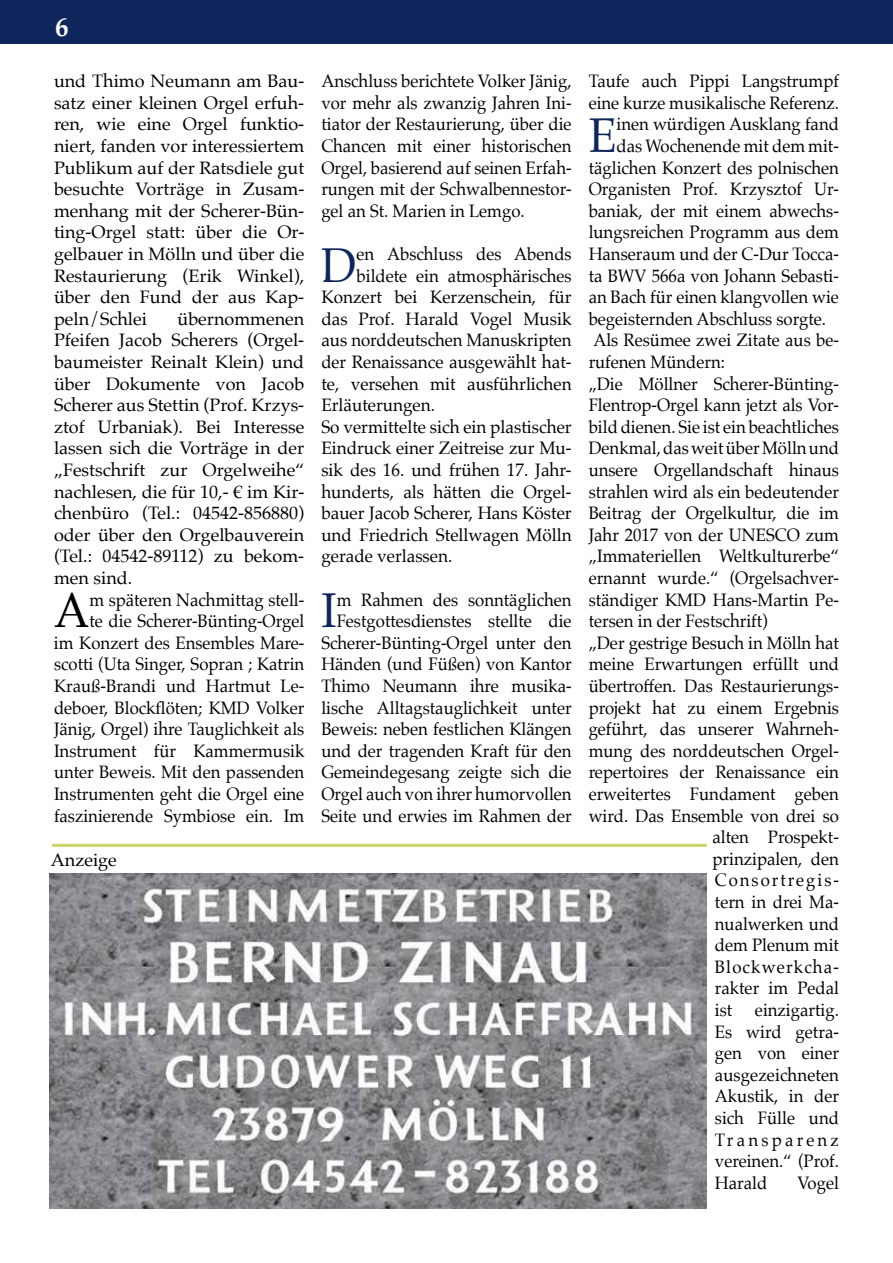
<style>
.page{position:relative;width:893px;height:1263px;background:#fff}
.page>*{position:absolute;margin:0;border:0;box-sizing:border-box;transform-origin:0 0}
.t1{font:48.9px "Palatino";color:#0f265c;scale:.93 1}
.t2{font:48.9px "Palatino";color:#000;scale:.93 1}
.t3{font:700 27px "Palatino";color:#fff}
.t4{font:18px/21.6px "Palatino";color:#000;text-align:right;scale:.93 1}
.t5{font:18px/21.6px "Palatino";color:#000;text-align:justify}
.t6{font:18px "Palatino";color:#000;scale:.95 1}
.t7{font:18px "Palatino";letter-spacing:.12em;color:#000;scale:.93 1}
.t8{font:18px "Palatino";letter-spacing:.07em;color:#000;scale:.93 1}
</style>
<div class="page">
<div style="left:0;top:0;width:893px;height:44px;background:#0f265c"></div>
<img style="left:50px;top:873px;width:656px;height:335px">
<hr style="left:52px;top:844px;width:655px;height:3px;background:#cad467">
<h2 class="t3" style="left:55px;top:4px;width:15px">6</h2>
<p class="t5" style="left:54px;top:70px;width:252px">und Thimo Neumann am Bau&shy;satz einer kleinen Orgel erfuh&shy;ren, wie eine Orgel funktio&shy;niert, fanden vor interessiertem Publikum auf der Ratsdiele gut besuchte Vorträge in Zusam&shy;menhang mit der Scherer-Bün&shy;ting-Orgel statt: über die Or&shy;gelbauer in Mölln und über die Restaurierung (Erik Winkel), über den Fund der aus Kap&shy;peln/Schlei</p>
<p class="t5" style="left:54px;top:308px;width:252px;text-indent:123px">übernommenen Pfeifen Jacob Scherers (Orgel&shy;baumeister Reinalt Klein) und über Dokumente von Jacob Scherer aus Stettin (Prof. Krzys&shy;ztof Urbaniak). Bei Interesse lassen sich die Vorträge in der „Festschrift zur Orgelweihe“ nachlesen, die für 10,- € im Kir&shy;chenbüro (Tel.: 04542-856880) oder über den Orgelbauverein (Tel.: 04542-89112) zu bekom&shy;men sind.</p>
<h1 class="t2" style="left:54px;top:570px;width:40px">A</h1>
<p class="t4" style="left:54px;top:588px;width:271px">m späteren Nachmittag stell-<br>te die Scherer-Bünting-Orgel<br>im Konzert des Ensembles Mare&shy;scotti (Uta Singer, Sopran ; Katrin<br>Krauß-Brandi und Hartmut Le&shy;deboer, Blockflöten; KMD Volker<br>Jänig, Orgel) ihre Tauglichkeit als<br>Instrument für Kammermusik unter Beweis. Mit den passenden<br>Instrumenten geht die Orgel eine faszinierende Symbiose ein. Im</p>
<p class="t5" style="left:51px;top:849px;width:67px">Anzeige</p>
<p class="t4" style="left:321px;top:70px;width:271px;text-align:justify">Anschluss berichtete Volker Jänig, vor mehr als zwanzig Jahren Ini&shy;tiator der Restaurierung, über die Chancen mit einer historischen Orgel, basierend auf seinen Erfah&shy;rungen mit der Schwalbennestor&shy;gel an St. Marien in Lemgo.</p>
<h1 class="t1" style="left:321px;top:224px;width:39px">D</h1>
<p class="t4" style="left:357px;top:243px;width:233px">en Abschluss des Abends</p>
<p class="t4" style="left:357px;top:264px;width:233px">bildete ein atmosphärisches</p>
<p class="t6" style="left:321px;top:282px;width:265px">Konzert bei Kerzenschein, für</p>
<p class="t6" style="left:321px;top:304px;width:265px">das Prof. Harald Vogel Musik</p>
<p class="t6" style="left:321px;top:325px;width:265px">aus norddeutschen Manuskripten</p>
<p class="t4" style="left:321px;top:351px;width:271px">der Renaissance ausgewählt hat-</p>
<p class="t6" style="left:321px;top:368px;width:265px">te, versehen mit ausführlichen</p>
<p class="t6" style="left:321px;top:390px;width:121px">Erläuterungen.</p>
<p class="t6" style="left:321px;top:412px;width:265px">So vermittelte sich ein plastischer</p>
<p class="t6" style="left:321px;top:433px;width:265px">Eindruck einer Zeitreise zur Mu-</p>
<p class="t6" style="left:321px;top:455px;width:265px">sik des 16. und frühen 17. Jahr-</p>
<p class="t6" style="left:321px;top:476px;width:265px">hunderts, als hätten die Orgel-</p>
<p class="t6" style="left:321px;top:498px;width:265px">bauer Jacob Scherer, Hans Köster</p>
<p class="t6" style="left:321px;top:520px;width:265px">und Friedrich Stellwagen Mölln</p>
<p class="t6" style="left:321px;top:541px;width:139px">gerade verlassen.</p>
<h1 class="t1" style="left:321px;top:570px;width:18px">I</h1>
<p class="t4" style="left:321px;top:588px;width:271px">m Rahmen des sonntäglichen<br>Festgottesdienstes stellte die<br>Scherer-Bünting-Orgel unter den<br>Händen (und Füßen) von Kantor<br>Thimo Neumann ihre musika&shy;lische Alltagstauglichkeit unter<br>Beweis: neben festlichen Klängen und der tragenden Kraft für den<br>Gemeindegesang zeigte sich die<br>Orgel auch von ihrer humorvollen<br>Seite und erwies im Rahmen der</p>
<p class="t4" style="left:589px;top:70px;width:271px;text-align:left">Taufe auch Pippi Langstrumpf eine kurze musikalische Referenz.</p>
<h1 class="t1" style="left:589px;top:95px;width:31px">E</h1>
<p class="t4" style="left:616px;top:113px;width:241px">inen würdigen Ausklang fand</p>
<p class="t4" style="left:616px;top:135px;width:241px">das Wochenende mit dem mit-</p>
<p class="t4" style="left:589px;top:156px;width:271px">täglichen Konzert des polnischen</p>
<p class="t4" style="left:589px;top:178px;width:271px">Organisten Prof. Krzysztof Ur-</p>
<p class="t4" style="left:589px;top:200px;width:271px">baniak, der mit einem abwechs-</p>
<p class="t4" style="left:589px;top:221px;width:271px">lungsreichen Programm aus dem</p>
<p class="t4" style="left:589px;top:243px;width:271px">Hanseraum und der C-Dur Tocca-</p>
<p class="t4" style="left:589px;top:264px;width:271px">ta BWV 566a von Johann Sebasti-</p>
<p class="t4" style="left:589px;top:286px;width:271px">an Bach für einen klangvollen wie</p>
<p class="t4" style="left:589px;top:308px;width:257px">begeisternden Abschluss sorgte.</p>
<p class="t4" style="left:593px;top:329px;width:266px">Als Resümee zwei Zitate aus be-</p>
<p class="t4" style="left:589px;top:351px;width:148px">rufenen Mündern:</p>
<p class="t4" style="left:589px;top:372px;width:271px">„Die Möllner Scherer-Bünting-</p>
<p class="t4" style="left:589px;top:394px;width:271px">Flentrop-Orgel kann jetzt als Vor-</p>
<p class="t4" style="left:589px;top:416px;width:271px">bild dienen. Sie ist ein beachtliches</p>
<p class="t4" style="left:589px;top:437px;width:271px">Denkmal, das weit über Mölln und</p>
<p class="t4" style="left:589px;top:459px;width:271px">unsere Orgellandschaft hinaus</p>
<p class="t4" style="left:589px;top:480px;width:271px">strahlen wird als ein bedeutender</p>
<p class="t4" style="left:589px;top:502px;width:271px">Beitrag der Orgelkultur, die im</p>
<p class="t4" style="left:589px;top:524px;width:271px">Jahr 2017 von der UNESCO zum</p>
<p class="t4" style="left:589px;top:545px;width:271px">„Immateriellen Weltkulturerbe“</p>
<p class="t4" style="left:589px;top:567px;width:271px">ernannt wurde.“ (Orgelsachver-</p>
<p class="t4" style="left:589px;top:588px;width:271px">ständiger KMD Hans-Martin Pe-</p>
<p class="t4" style="left:589px;top:610px;width:194px">tersen in der Festschrift)</p>
<p class="t4" style="left:589px;top:632px;width:271px">„Der gestrige Besuch in Mölln hat</p>
<p class="t4" style="left:589px;top:653px;width:271px">meine Erwartungen erfüllt und</p>
<p class="t4" style="left:589px;top:675px;width:271px">übertroffen. Das Restaurierungs-</p>
<p class="t4" style="left:589px;top:696px;width:271px">projekt hat zu einem Ergebnis</p>
<p class="t4" style="left:589px;top:718px;width:271px">geführt, das unserer Wahrneh-</p>
<p class="t4" style="left:589px;top:740px;width:271px">mung des norddeutschen Orgel-</p>
<p class="t4" style="left:589px;top:761px;width:271px">repertoires der Renaissance ein</p>
<p class="t4" style="left:589px;top:783px;width:271px">erweitertes Fundament geben</p>
<p class="t4" style="left:589px;top:804px;width:271px">wird. Das Ensemble von drei so</p>
<p class="t4" style="left:712px;top:826px;width:137px">alten Prospekt-</p>
<p class="t4" style="left:712px;top:848px;width:137px">prinzipalen, den</p>
<p class="t7" style="left:715px;top:865px;width:135px">Consortregis-</p>
<p class="t4" style="left:715px;top:891px;width:135px">tern in drei Ma-</p>
<p class="t4" style="left:715px;top:912px;width:135px">nualwerken und</p>
<p class="t4" style="left:715px;top:934px;width:135px">dem Plenum mit</p>
<p class="t8" style="left:715px;top:952px;width:135px">Blockwerkcha-</p>
<p class="t4" style="left:715px;top:977px;width:135px">rakter im Pedal</p>
<p class="t4" style="left:715px;top:999px;width:20px">ist</p>
<p class="t4" style="left:715px;top:999px;width:135px;text-align:justify;text-indent:40px">einzigartig.<br>Es wird getra&shy;gen von einer ausgezeichneten Akustik, in der sich Fülle und Transparenz vereinen.“ (Prof.<br>Harald</p>
<p class="t4" style="left:797px;top:1172px;width:46px">Vogel</p>
</div>
